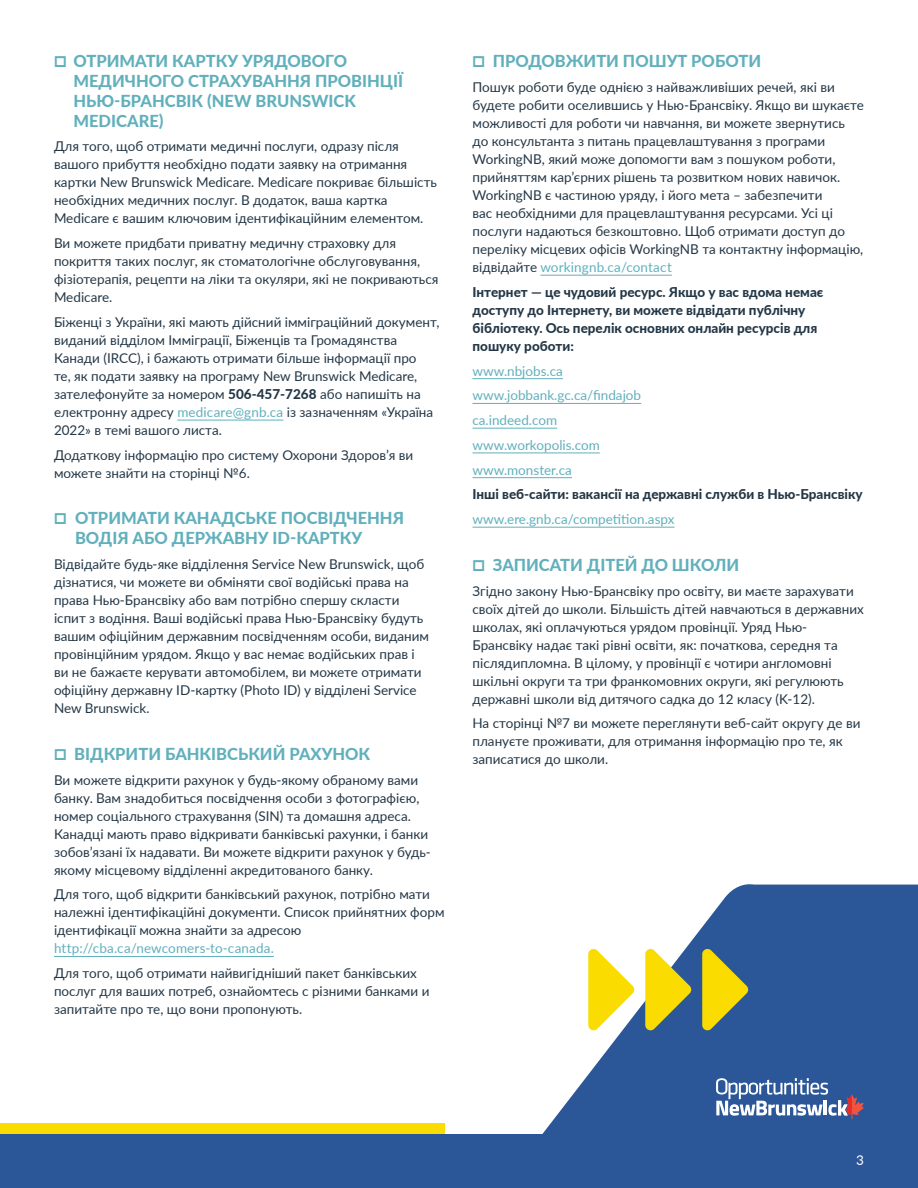
<style>
.page{position:relative;width:918px;height:1188px;background:#fff}
.page>*{position:absolute;margin:0;border:0;box-sizing:border-box;transform-origin:0 0}
.t1{font:800 16.5px/19.8px "Lato";color:#61b0bc}
.Body_Copy{font:13.5px/18px "Lato";color:#243746}
.Body_Copy-2{font:800 13.5px/18px "Lato";color:#243746}
.Body_Copy-3{font:13.5px "Lato";color:#61b0bc}
.t2{font:13.5px "Lato";color:#fff}
.s1{font-size:21px}
.s2{font-weight:800}
.s3{color:#61b0bc}
</style>
<div class="page">
<div style="left:0;top:1134px;width:918px;height:54px;background:#2b5698"></div>
<div style="left:0;top:1123px;width:446px;height:11px;background:#fbdc00"></div>
<hr style="left:177px;top:420px;width:106px;height:1px;background:#61b0bc">
<hr style="left:54px;top:956px;width:220px;height:1px;background:#61b0bc">
<hr style="left:540px;top:275px;width:132px;height:1px;background:#61b0bc">
<hr style="left:472px;top:378px;width:91px;height:1px;background:#61b0bc">
<hr style="left:472px;top:403px;width:169px;height:1px;background:#61b0bc">
<hr style="left:472px;top:428px;width:85px;height:1px;background:#61b0bc">
<hr style="left:472px;top:453px;width:128px;height:1px;background:#61b0bc">
<hr style="left:472px;top:477px;width:100px;height:1px;background:#61b0bc">
<hr style="left:472px;top:527px;width:203px;height:1px;background:#61b0bc">
<svg style="left:542px;top:884px;width:376px;height:250px;fill:#2b5698"></svg>
<svg style="left:716px;top:1078px;width:148px;height:41px"></svg>
<svg style="left:702px;top:947px;width:47px;height:85px;background:#9fa142"></svg>
<svg style="left:645px;top:947px;width:47px;height:85px;background:#b4b24c"></svg>
<svg style="left:588px;top:947px;width:47px;height:85px"></svg>
<p class="t1" style="left:74px;top:51px;width:331px;text-indent:-20px"><span class="s1">□</span> ОТРИМАТИ КАРТКУ УРЯДОВОГО<br>МЕДИЧНОГО СТРАХУВАННЯ ПРОВІНЦІЇ<br>НЬЮ-БРАНСВІК (NEW BRUNSWICK<br>MEDICARE)</p>
<p class="Body_Copy" style="left:54px;top:137px;width:384px">Для того, щоб отримати медичні послуги, одразу після вашого прибуття необхідно подати заявку на отримання картки New Brunswick Medicare. Medicare покриває більшість необхідних медичних послуг. В додаток, ваша картка Medicare є вашим ключовим ідентифікаційним елементом.</p>
<p class="Body_Copy" style="left:54px;top:234px;width:386px">Ви можете придбати приватну медичну страховку для покриття таких послуг, як стоматологічне обслуговування, фізіотерапія, рецепти на ліки та окуляри, які не покриваються Medicare.</p>
<p class="Body_Copy" style="left:54px;top:312px;width:387px">Біженці з України, які мають дійсний імміграційний документ, виданий відділом Імміграції, Біженців та Громадянства Канади (IRCC), і бажають отримати більше інформації про<br>те, як подати заявку на програму New Brunswick Medicare, зателефонуйте за номером <span class="s2">506-457-7268</span> або напишіть на електронну адресу <span class="s3">medicare@gnb.ca</span> із зазначенням «Україна 2022» в темі вашого листа.</p>
<p class="Body_Copy" style="left:54px;top:445px;width:361px">Додаткову інформацію про систему Охорони Здоров’я ви можете знайти на сторінці №6.</p>
<p class="t1" style="left:75px;top:508px;width:331px;text-indent:-21px"><span class="s1">□</span> ОТРИМАТИ КАНАДСЬКЕ ПОСВІДЧЕННЯ<br>ВОДІЯ АБО ДЕРЖАВНУ ID-КАРТКУ</p>
<p class="Body_Copy" style="left:54px;top:555px;width:377px">Відвідайте будь-яке відділення Service New Brunswick, щоб дізнатися, чи можете ви обміняти свої водійські права на права Нью-Брансвіку або вам потрібно спершу скласти іспит з водіння. Ваші водійські права Нью-Брансвіку будуть вашим офіційним державним посвідченням особи, виданим провінційним урядом. Якщо у вас немає водійських прав і ви не бажаєте керувати автомобілем, ви можете отримати офіційну державну ID-картку (Photo ID) у відділені Service New Brunswick.</p>
<p class="t1" style="left:54px;top:743px;width:318px"><span class="s1">□</span> ВІДКРИТИ БАНКІВСЬКИЙ РАХУНОК</p>
<p class="Body_Copy" style="left:54px;top:770px;width:378px">Ви можете відкрити рахунок у будь-якому обраному вами банку. Вам знадобиться посвідчення особи з фотографією, номер соціального страхування (SIN) та домашня адреса.<br>Канадці мають право відкривати банківські рахунки, і банки зобов’язані їх надавати. Ви можете відкрити рахунок у будь&shy;якому місцевому відділенні акредитованого банку.</p>
<p class="Body_Copy" style="left:54px;top:885px;width:392px">Для того, щоб відкрити банківський рахунок, потрібно мати належні ідентифікаційні документи. Список прийнятних форм ідентифікації можна знайти за адресою <span class="s3">http://cba.ca/newcomers-to-canada.</span></p>
<p class="Body_Copy" style="left:54px;top:964px;width:377px">Для того, щоб отримати найвигідніший пакет банківських послуг для ваших потреб, ознайомтесь с різними банками и запитайте про те, що вони пропонують.</p>
<p class="t1" style="left:472px;top:51px;width:290px"><span class="s1">□</span> ПРОДОВЖИТИ ПОШУТ РОБОТИ</p>
<p class="Body_Copy" style="left:472px;top:78px;width:393px">Пошук роботи буде однією з найважливіших речей, які ви будете робити оселившись у Нью-Брансвіку. Якщо ви шукаєте можливості для роботи чи навчання, ви можете звернутись до консультанта з питань працевлаштування з програми WorkingNB, який може допомогти вам з пошуком роботи, прийняттям кар’єрних рішень та розвитком нових навичок.<br>WorkingNB є частиною уряду, і його мета – забезпечити<br>вас необхідними для працевлаштування ресурсами. Усі ці послуги надаються безкоштовно. Щоб отримати доступ до переліку місцевих офісів WorkingNB та контактну інформацію, відвідайте <span class="s3">workingnb.ca/contact</span></p>
<p class="Body_Copy-2" style="left:472px;top:282px;width:353px">Інтернет — це чудовий ресурс. Якщо у вас вдома немає доступу до Інтернету, ви можете відвідати публічну бібліотеку. Ось перелік основних онлайн ресурсів для пошуку роботи:</p>
<p class="Body_Copy-3" style="left:472px;top:361px;width:92px">www.nbjobs.ca</p>
<p class="Body_Copy-3" style="left:472px;top:386px;width:170px">www.jobbank.gc.ca/findajob</p>
<p class="Body_Copy-3" style="left:472px;top:410px;width:86px">ca.indeed.com</p>
<p class="Body_Copy-3" style="left:472px;top:435px;width:129px">www.workopolis.com</p>
<p class="Body_Copy-3" style="left:472px;top:460px;width:101px">www.monster.ca</p>
<p class="Body_Copy-2" style="left:472px;top:485px;width:392px">Інші веб-сайти: вакансії на державні служби в Нью-Брансвіку</p>
<p class="Body_Copy-3" style="left:472px;top:509px;width:204px">www.ere.gnb.ca/competition.aspx</p>
<p class="t1" style="left:472px;top:554px;width:268px"><span class="s1">□</span> ЗАПИСАТИ ДІТЕЙ ДО ШКОЛИ</p>
<p class="Body_Copy" style="left:472px;top:581px;width:393px">Згідно закону Нью-Брансвіку про освіту, ви маєте зарахувати своїх дітей до школи. Більшість дітей навчаються в державних школах, які оплачуються урядом провінції. Уряд Нью-Брансвіку надає такі рівні освіти, як: початкова, середня та післядипломна. В цілому, у провінції є чотири англомовні шкільні округи та три франкомовних округи, які регулюють державні школи від дитячого садка до 12 класу (K-12).</p>
<p class="Body_Copy" style="left:472px;top:714px;width:389px">На сторінці №7 ви можете переглянути веб-сайт округу де ви плануєте проживати, для отримання інформацію про те, як записатися до школи.</p>
<p class="t2" style="left:856px;top:1151px;width:9px">3</p>
</div>
